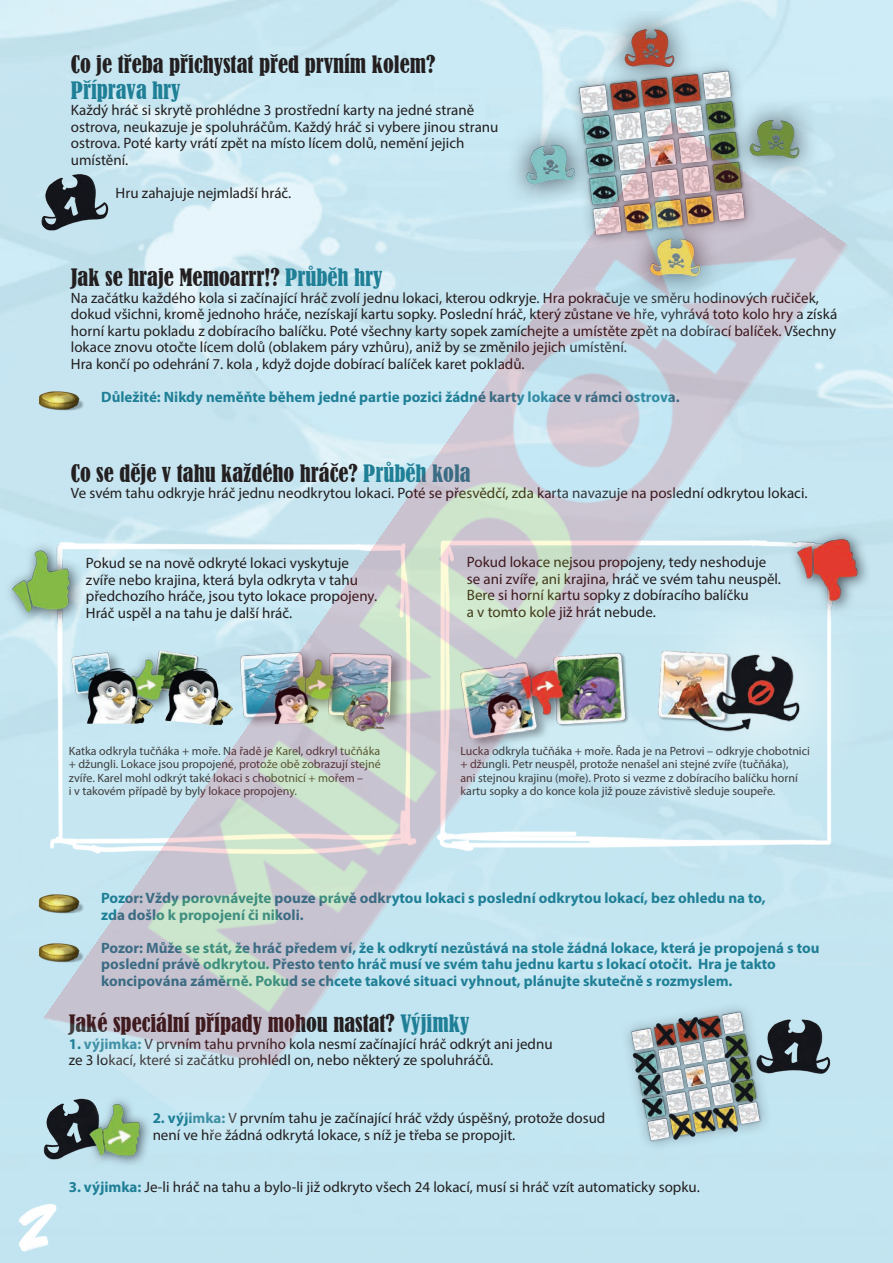
<style>
.page{position:relative;width:893px;height:1263px;background:#fff}
.page>*{position:absolute;margin:0;border:0;box-sizing:border-box;transform-origin:0 0}
.Absatzformat_2{font:condensed 22.5px/25.5px "Bernard";color:#231f20}
.Absatzformat_2-2{font:15px/16.5px "Myriad Pro";color:#231f20}
.Absatzformat_2-3{font:700 15px/16.5px "Myriad Pro";color:#1f7f96}
.Absatzformat_2-4{font:12px/13.5px "Myriad Pro";color:#3e3e3f}
.s1{color:#1f7f96}
.s2{font-weight:700;color:#1f7f96}
</style>
<div class="page">
<img style="left:14px;top:1204px;width:48px;height:53px">
<img style="left:503px;top:11px;width:320px;height:111px">
<div style="left:26px;top:159px;width:19px;height:89px;background:#c4e4f0"></div>
<div style="left:14px;top:360px;width:31px;height:80px;background:#c6e5f0"></div>
<div style="left:14px;top:863px;width:31px;height:49px;background:#c6e7f2"></div>
<div style="left:14px;top:912px;width:31px;height:80px;background:#c3e5f1"></div>
<img style="left:3px;top:540px;width:42px;height:315px">
<img style="left:848px;top:529px;width:28px;height:337px">
<img style="left:0;top:1059px;width:230px;height:145px">
<div style="left:610px;top:1141px;width:235px;height:11px;background:#c3e5f1"></div>
<img style="left:45px;top:122px;width:803px;height:1019px">
<p class="Absatzformat_2" style="left:71px;top:52px;width:366px">Co je třeba přichystat před prvním kolem?<br><span class="s1">Příprava hry</span></p>
<p class="Absatzformat_2-2" style="left:71px;top:102px;width:429px">Každý hráč si skrytě prohlédne 3 prostřední karty na jedné straně ostrova, neukazuje je spoluhráčům. Každý hráč si vybere jinou stranu ostrova. Poté karty vrátí zpět na místo lícem dolů, nemění jejich umístění.</p>
<p class="Absatzformat_2-2" style="left:116px;top:184px;width:177px">Hru zahajuje nejmladší hráč.</p>
<p class="Absatzformat_2" style="left:71px;top:264px;width:313px">Jak se hraje Memoarrr!? <span class="s1">Průběh hry</span></p>
<p class="Absatzformat_2-2" style="left:71px;top:289px;width:768px">Na začátku každého kola si začínající hráč zvolí jednu lokaci, kterou odkryje. Hra pokračuje ve směru hodinových ručiček, dokud všichni, kromě jednoho hráče, nezískají kartu sopky. Poslední hráč, který zůstane ve hře, vyhrává toto kolo hry a získá horní kartu pokladu z dobíracího balíčku. Poté všechny karty sopek zamíchejte a umístěte zpět na dobírací balíček. Všechny lokace znovu otočte lícem dolů (oblakem páry vzhůru), aniž by se změnilo jejich umístění.</p>
<p class="Absatzformat_2-2" style="left:71px;top:355px;width:455px">Hra končí po odehrání 7. kola , když dojde dobírací balíček karet pokladů.</p>
<p class="Absatzformat_2-3" style="left:101px;top:389px;width:580px">Důležité: Nikdy neměňte během jedné partie pozici žádné karty lokace v rámci ostrova.</p>
<p class="Absatzformat_2" style="left:71px;top:460px;width:401px">Co se děje v tahu každého hráče? <span class="s1">Průběh kola</span></p>
<p class="Absatzformat_2-2" style="left:71px;top:485px;width:738px">Ve svém tahu odkryje hráč jednu neodkrytou lokaci. Poté se přesvědčí, zda karta navazuje na poslední odkrytou lokaci.</p>
<p class="Absatzformat_2-2" style="left:86px;top:554px;width:293px">Pokud se na nově odkryté lokaci vyskytuje zvíře nebo krajina, která byla odkryta v tahu předchozího hráče, jsou tyto lokace propojeny.<br>Hráč uspěl a na tahu je další hráč.</p>
<p class="Absatzformat_2-2" style="left:467px;top:554px;width:316px">Pokud lokace nejsou propojeny, tedy neshoduje se ani zvíře, ani krajina, hráč ve svém tahu neuspěl.<br>Bere si horní kartu sopky z dobíracího balíčku<br>a v tomto kole již hrát nebude.</p>
<p class="Absatzformat_2-4" style="left:69px;top:744px;width:313px">Katka odkryla tučňáka + moře. Na řadě je Karel, odkryl tučňáka + džungli. Lokace jsou propojené, protože obě zobrazují stejné zvíře. Karel mohl odkrýt také lokaci s chobotnicí + mořem –<br>i v takovém případě by byly lokace propojeny.</p>
<p class="Absatzformat_2-4" style="left:460px;top:744px;width:351px">Lucka odkryla tučňáka + moře. Řada je na Petrovi – odkryje chobotnici + džungli. Petr neuspěl, protože nenašel ani stejné zvíře (tučňáka),<br>ani stejnou krajinu (moře). Proto si vezme z dobíracího balíčku horní kartu sopky a do konce kola již pouze závistivě sleduje soupeře.</p>
<p class="Absatzformat_2-3" style="left:101px;top:890px;width:666px">Pozor: Vždy porovnávejte pouze právě odkrytou lokaci s poslední odkrytou lokací, bez ohledu na to, zda došlo k propojení či nikoli.</p>
<p class="Absatzformat_2-3" style="left:101px;top:939px;width:720px">Pozor: Může se stát, že hráč předem ví, že k odkrytí nezůstává na stole žádná lokace, která je propojená s tou poslední právě odkrytou. Přesto tento hráč musí ve svém tahu jednu kartu s lokací otočit. Hra je takto koncipována záměrně. Pokud se chcete takové situaci vyhnout, plánujte skutečně s rozmyslem.</p>
<p class="Absatzformat_2" style="left:69px;top:1010px;width:402px">Jaké speciální případy mohou nastat? <span class="s1">Výjimky</span></p>
<p class="Absatzformat_2-2" style="left:69px;top:1035px;width:485px"><span class="s2">1. výjimka:</span> V prvním tahu prvního kola nesmí začínající hráč odkrýt ani jednu ze 3 lokací, které si začátku prohlédl on, nebo některý ze spoluhráčů.</p>
<p class="Absatzformat_2-2" style="left:153px;top:1110px;width:454px"><span class="s2">2. výjimka:</span> V prvním tahu je začínající hráč vždy úspěšný, protože dosud není ve hře žádná odkrytá lokace, s níž je třeba se propojit.</p>
<p class="Absatzformat_2-2" style="left:69px;top:1178px;width:633px"><span class="s2">3. výjimka:</span> Je-li hráč na tahu a bylo-li již odkryto všech 24 lokací, musí si hráč vzít automaticky sopku.</p>
</div>
